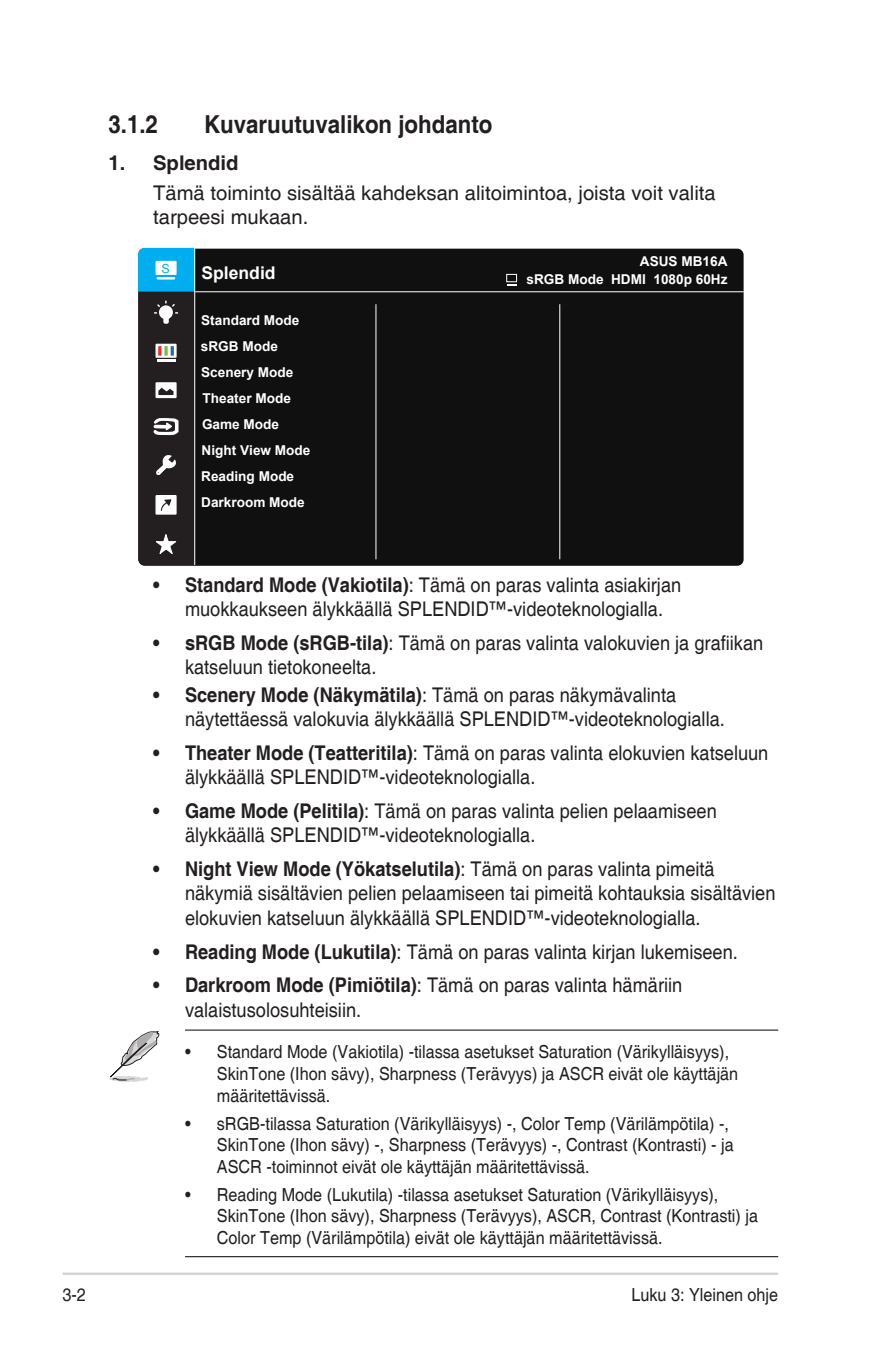
<style>
.page{position:relative;width:893px;height:1346px;background:#fff}
.page>*{position:absolute;margin:0;border:0;box-sizing:border-box;transform-origin:0 0}
.Heading_2{font:700 24.75px "Helvetica";color:#231f20;scale:.9 1}
.Body_Text_Indent{font:20.25px/24.3px "Helvetica";color:#231f20;scale:.9 1}
.Body_Text_Indent-2{font:20.25px/24.3px "Helvetica";color:#231f20}
.OSD_Item{font:700 20.25px "Helvetica";color:#231f20}
.t1{font:18px/21.6px "Helvetica";color:#231f20;scale:.9 1}
.t2{font:700 17.55px "Arial";color:#fff}
.t3{font:700 13.5px/26.1px "Arial";color:#fff}
.t4{font:12.6px "Arial";color:#00aeef}
.s1{font-weight:700}
</style>
<div class="page">
<hr style="left:63px;top:1272px;width:715px;height:3px;background:#d1d2d4">
<div style="left:138px;top:249px;width:606px;height:317px;background:#101010;border-radius:6px"></div>
<hr style="left:139px;top:291px;width:605px;height:1px;background:#fff">
<hr style="left:376px;top:304px;width:1px;height:255px;background:#fff">
<hr style="left:559px;top:304px;width:1px;height:255px;background:#fff">
<div style="left:506px;top:274px;width:11px;height:8px;border:1px solid #fff"></div>
<svg style="left:138px;top:248px;width:57px;height:317px;background:#3b4c54"></svg>
<hr style="left:185px;top:1029px;width:593px;height:1px;background:#231f20">
<hr style="left:185px;top:1256px;width:593px;height:1px;background:#231f20">
<svg style="left:109px;top:1031px;width:50px;height:51px"></svg>
<p class="Heading_2" style="left:108px;top:109px;width:57px">3.1.2</p>
<p class="Heading_2" style="left:204px;top:109px;width:322px">Kuvaruutuvalikon johdanto</p>
<p class="OSD_Item" style="left:108px;top:150px;width:132px">1. Splendid</p>
<p class="Body_Text_Indent-2" style="left:153px;top:181px;width:564px">Tämä toiminto sisältää kahdeksan alitoimintoa, joista voit valita tarpeesi mukaan.</p>
<p class="t4" style="left:162px;top:260px;width:10px">S</p>
<p class="t2" style="left:201px;top:261px;width:76px">Splendid</p>
<p class="t3" style="left:201px;top:308px;width:100px">Standard Mode sRGB Mode</p>
<p class="t3" style="left:201px;top:360px;width:94px">Scenery Mode</p>
<p class="t3" style="left:202px;top:386px;width:90px">Theater Mode</p>
<p class="t3" style="left:202px;top:412px;width:110px">Game Mode<br>Night View Mode</p>
<p class="t3" style="left:201px;top:464px;width:105px">Reading Mode<br>Darkroom Mode</p>
<p class="t3" style="left:640px;top:248px;width:89px">ASUS MB16A</p>
<p class="t3" style="left:526px;top:267px;width:203px">sRGB Mode HDMI 1080p 60Hz</p>
<p class="Body_Text_Indent" style="left:185px;top:573px;width:553px;text-indent:-32px"><span class="s1">• Standard Mode (Vakiotila)</span>: Tämä on paras valinta asiakirjan muokkaukseen älykkäällä SPLENDID™-videoteknologialla.</p>
<p class="Body_Text_Indent" style="left:185px;top:631px;width:644px;text-indent:-32px"><span class="s1">• sRGB Mode (sRGB-tila)</span>: Tämä on paras valinta valokuvien ja grafiikan katseluun tietokoneelta.</p>
<p class="Body_Text_Indent" style="left:185px;top:683px;width:601px;text-indent:-32px"><span class="s1">• Scenery Mode (Näkymätila)</span>: Tämä on paras näkymävalinta näytettäessä valokuvia älykkäällä SPLENDID™-videoteknologialla.</p>
<p class="Body_Text_Indent" style="left:185px;top:741px;width:650px;text-indent:-32px"><span class="s1">• Theater Mode (Teatteritila)</span>: Tämä on paras valinta elokuvien katseluun älykkäällä SPLENDID™-videoteknologialla.</p>
<p class="Body_Text_Indent" style="left:185px;top:799px;width:592px;text-indent:-32px"><span class="s1">• Game Mode (Pelitila)</span>: Tämä on paras valinta pelien pelaamiseen älykkäällä SPLENDID™-videoteknologialla.</p>
<p class="Body_Text_Indent" style="left:185px;top:857px;width:658px;text-indent:-32px"><span class="s1">• Night View Mode (Yökatselutila)</span>: Tämä on paras valinta pimeitä näkymiä sisältävien pelien pelaamiseen tai pimeitä kohtauksia sisältävien elokuvien katseluun älykkäällä SPLENDID™-videoteknologialla.</p>
<p class="Body_Text_Indent" style="left:153px;top:940px;width:651px"><span class="s1">• Reading Mode (Lukutila)</span>: Tämä on paras valinta kirjan lukemiseen.</p>
<p class="Body_Text_Indent" style="left:185px;top:974px;width:554px;text-indent:-32px"><span class="s1">• Darkroom Mode (Pimiötila)</span>: Tämä on paras valinta hämäriin valaistusolosuhteisiin.</p>
<p class="t1" style="left:217px;top:1042px;width:581px;text-indent:-32px">• Standard Mode (Vakiotila) -tilassa asetukset Saturation (Värikylläisyys),<br>SkinTone (Ihon sävy), Sharpness (Terävyys) ja ASCR eivät ole käyttäjän määritettävissä.</p>
<p class="t1" style="left:217px;top:1113px;width:576px;text-indent:-32px">• sRGB-tilassa Saturation (Värikylläisyys) -, Color Temp (Värilämpötila) -,<br>SkinTone (Ihon sävy) -, Sharpness (Terävyys) -, Contrast (Kontrasti) - ja<br>ASCR -toiminnot eivät ole käyttäjän määritettävissä.</p>
<p class="t1" style="left:217px;top:1184px;width:603px;text-indent:-32px">• Reading Mode (Lukutila) -tilassa asetukset Saturation (Värikylläisyys),<br>SkinTone (Ihon sävy), Sharpness (Terävyys), ASCR, Contrast (Kontrasti) ja<br>Color Temp (Värilämpötila) eivät ole käyttäjän määritettävissä.</p>
<p class="t1" style="left:63px;top:1284px;width:28px">3-2</p>
<p class="t1" style="left:631px;top:1284px;width:165px">Luku 3: Yleinen ohje</p>
</div>
